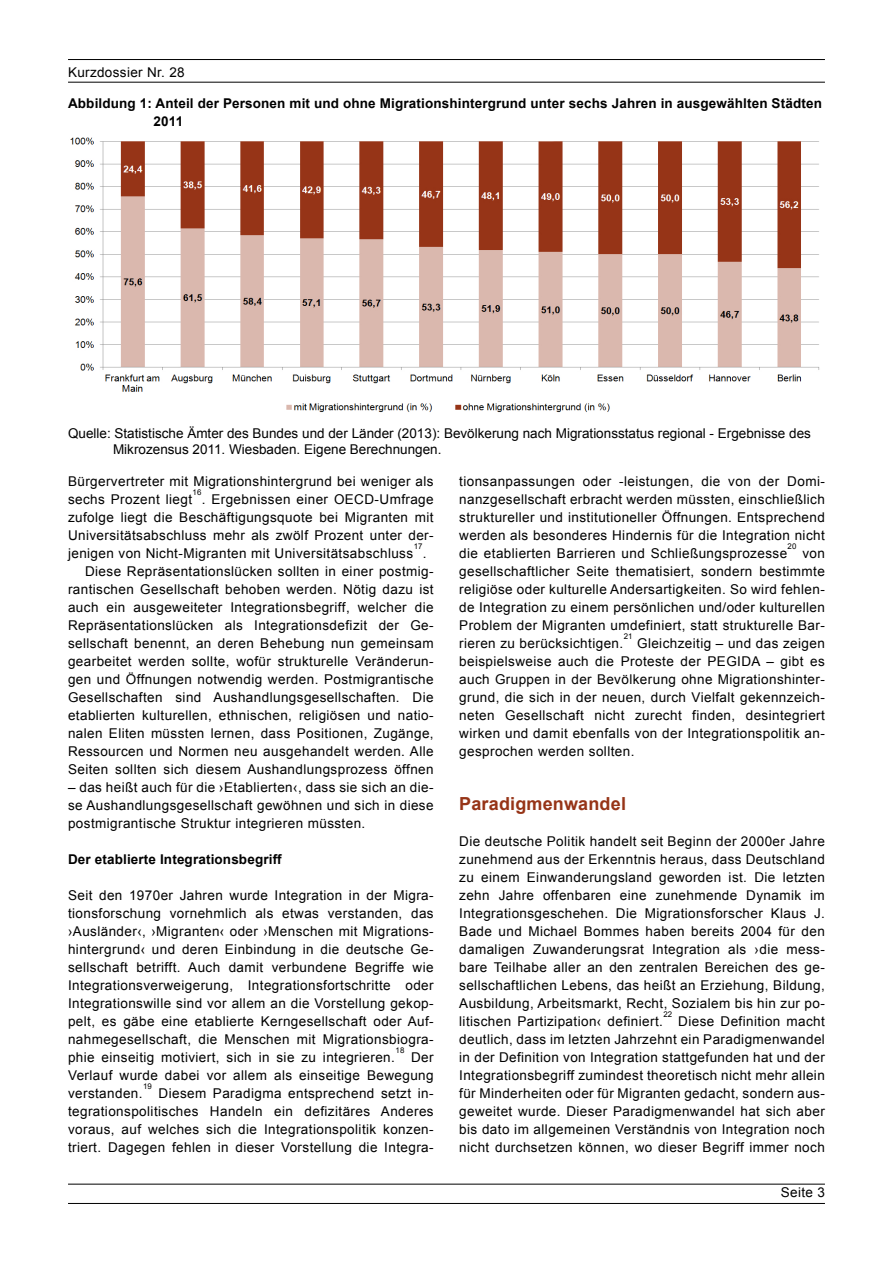
<style>
.page{position:relative;width:893px;height:1263px;background:#fff}
.page>*{position:absolute;margin:0;border:0;box-sizing:border-box;transform-origin:0 0}
.t1{font:700 18px "Arial";letter-spacing:.01em;color:#963417}
.t2{font:13.5px/18px "Arial";letter-spacing:.03em;color:#000;text-align:justify}
.t3{font:13.5px/16.2px "Arial";color:#000}
.t4{font:700 13.5px/18px "Arial";letter-spacing:.01em;color:#000}
.t5{font:7.8px "Arial";letter-spacing:.03em;color:#000}
</style>
<div class="page">
<hr style="left:68px;top:1184px;width:757px;height:1px;background:#000">
<hr style="left:68px;top:1203px;width:757px;height:1px;background:#000">
<hr style="left:68px;top:82px;width:757px;height:1px;background:#000">
<hr style="left:68px;top:59px;width:757px;height:1px;background:#000">
<img style="left:70px;top:137px;width:750px;height:275px">
<p class="t2" style="left:68px;top:63px;width:118px">Kurzdossier Nr. 28</p>
<p class="t4" style="left:154px;top:94px;width:670px;text-indent:-86px">Abbildung 1: Anteil der Personen mit und ohne Migrationshintergrund unter sechs Jahren in ausgewählten Städten<br>2011</p>
<p class="t3" style="left:113px;top:425px;width:699px;text-indent:-45px">Quelle: Statistische Ämter des Bundes und der Länder (2013): Bevölkerung nach Migrationsstatus regional - Ergebnisse des<br>Mikrozensus 2011. Wiesbaden. Eigene Berechnungen.</p>
<p class="t2" style="left:68px;top:472px;width:367px">Bürgervertreter mit Migrationshintergrund bei weniger als sechs Prozent liegt</p>
<p class="t5" style="left:193px;top:487px;width:10px">16</p>
<p class="t2" style="left:68px;top:490px;width:367px;text-indent:134px">. Ergebnissen einer OECD-Umfrage zufolge liegt die Beschäftigungsquote bei Migranten mit Universitätsabschluss mehr als zwölf Prozent unter der&shy;jenigen von Nicht-Migranten mit Universitätsabschluss</p>
<p class="t5" style="left:414px;top:541px;width:10px">17</p>
<p class="t2" style="left:423px;top:544px;width:5px">.</p>
<p class="t2" style="left:85px;top:562px;width:350px">Diese Repräsentationslücken sollten in einer postmig-</p>
<p class="t2" style="left:68px;top:580px;width:367px">rantischen Gesellschaft behoben werden. Nötig dazu ist</p>
<p class="t2" style="left:68px;top:598px;width:367px">auch ein ausgeweiteter Integrationsbegriff, welcher die</p>
<p class="t2" style="left:68px;top:616px;width:367px">Repräsentationslücken als Integrationsdefizit der Ge-</p>
<p class="t2" style="left:68px;top:634px;width:367px">sellschaft benennt, an deren Behebung nun gemeinsam</p>
<p class="t2" style="left:68px;top:652px;width:367px">gearbeitet werden sollte, wofür strukturelle Veränderun-</p>
<p class="t2" style="left:68px;top:670px;width:367px">gen und Öffnungen notwendig werden. Postmigrantische</p>
<p class="t2" style="left:68px;top:688px;width:367px">Gesellschaften sind Aushandlungsgesellschaften. Die</p>
<p class="t2" style="left:68px;top:706px;width:367px">etablierten kulturellen, ethnischen, religiösen und natio-</p>
<p class="t2" style="left:68px;top:724px;width:367px">nalen Eliten müssten lernen, dass Positionen, Zugänge,</p>
<p class="t2" style="left:68px;top:742px;width:367px">Ressourcen und Normen neu ausgehandelt werden. Alle</p>
<p class="t2" style="left:68px;top:760px;width:367px">Seiten sollten sich diesem Aushandlungsprozess öffnen</p>
<p class="t2" style="left:68px;top:778px;width:367px">– das heißt auch für die ›Etablierten‹, dass sie sich an die&shy;se Aushandlungsgesellschaft gewöhnen und sich in diese postmigrantische Struktur integrieren müssten.</p>
<p class="t4" style="left:68px;top:850px;width:215px">Der etablierte Integrationsbegriff</p>
<p class="t2" style="left:68px;top:886px;width:367px">Seit den 1970er Jahren wurde Integration in der Migra&shy;tionsforschung vornehmlich als etwas verstanden, das ›Ausländer‹, ›Migranten‹ oder ›Menschen mit Migrations&shy;hintergrund‹ und deren Einbindung in die deutsche Ge&shy;sellschaft betrifft. Auch damit verbundene Begriffe wie Integrationsverweigerung, Integrationsfortschritte oder Integrationswille sind vor allem an die Vorstellung gekop&shy;pelt, es gäbe eine etablierte Kerngesellschaft oder Auf&shy;nahmegesellschaft, die Menschen mit Migrationsbiogra&shy;phie einseitig motiviert, sich in sie zu integrieren.</p>
<p class="t5" style="left:395px;top:1045px;width:10px">18</p>
<p class="t2" style="left:68px;top:1048px;width:367px;text-indent:343px">Der Verlauf wurde dabei vor allem als einseitige Bewegung verstanden.</p>
<p class="t5" style="left:143px;top:1081px;width:10px">19</p>
<p class="t2" style="left:68px;top:1084px;width:367px;text-indent:90px">Diesem Paradigma entsprechend setzt in&shy;tegrationspolitisches Handeln ein defizitäres Anderes voraus, auf welches sich die Integrationspolitik konzen&shy;triert. Dagegen fehlen in dieser Vorstellung die Integra-</p>
<p class="t2" style="left:459px;top:472px;width:367px">tionsanpassungen oder -leistungen, die von der Domi&shy;nanzgesellschaft erbracht werden müssten, einschließlich struktureller und institutioneller Öffnungen. Entsprechend werden als besonderes Hindernis für die Integration nicht die etablierten Barrieren und Schließungsprozesse</p>
<p class="t5" style="left:788px;top:541px;width:10px">20</p>
<p class="t2" style="left:459px;top:544px;width:367px;text-indent:343px">von gesellschaftlicher Seite thematisiert, sondern bestimmte religiöse oder kulturelle Andersartigkeiten. So wird fehlen&shy;de Integration zu einem persönlichen und/oder kulturellen Problem der Migranten umdefiniert, statt strukturelle Bar&shy;rieren zu berücksichtigen.</p>
<p class="t5" style="left:624px;top:631px;width:10px">21</p>
<p class="t2" style="left:459px;top:634px;width:367px;text-indent:178px">Gleichzeitig – und das zeigen beispielsweise auch die Proteste der PEGIDA – gibt es auch Gruppen in der Bevölkerung ohne Migrationshinter&shy;grund, die sich in der neuen, durch Vielfalt gekennzeich&shy;neten Gesellschaft nicht zurecht finden, desintegriert wirken und damit ebenfalls von der Integrationspolitik an&shy;gesprochen werden sollten.</p>
<h1 class="t1" style="left:459px;top:791px;width:168px">Paradigmenwandel</h1>
<p class="t2" style="left:459px;top:832px;width:367px">Die deutsche Politik handelt seit Beginn der 2000er Jahre zunehmend aus der Erkenntnis heraus, dass Deutschland zu einem Einwanderungsland geworden ist. Die letzten zehn Jahre offenbaren eine zunehmende Dynamik im Integrationsgeschehen. Die Migrationsforscher Klaus J.<br>Bade und Michael Bommes haben bereits 2004 für den damaligen Zuwanderungsrat Integration als ›die mess&shy;bare Teilhabe aller an den zentralen Bereichen des ge&shy;sellschaftlichen Lebens, das heißt an Erziehung, Bildung, Ausbildung, Arbeitsmarkt, Recht, Sozialem bis hin zur po&shy;litischen Partizipation‹ definiert.</p>
<p class="t5" style="left:663px;top:1009px;width:10px">22</p>
<p class="t2" style="left:459px;top:1012px;width:367px;text-indent:219px">Diese Definition macht deutlich, dass im letzten Jahrzehnt ein Paradigmenwandel in der Definition von Integration stattgefunden hat und der Integrationsbegriff zumindest theoretisch nicht mehr allein für Minderheiten oder für Migranten gedacht, sondern aus&shy;geweitet wurde. Dieser Paradigmenwandel hat sich aber bis dato im allgemeinen Verständnis von Integration noch nicht durchsetzen können, wo dieser Begriff immer noch</p>
<p class="t2" style="left:781px;top:1183px;width:46px">Seite 3</p>
</div>
